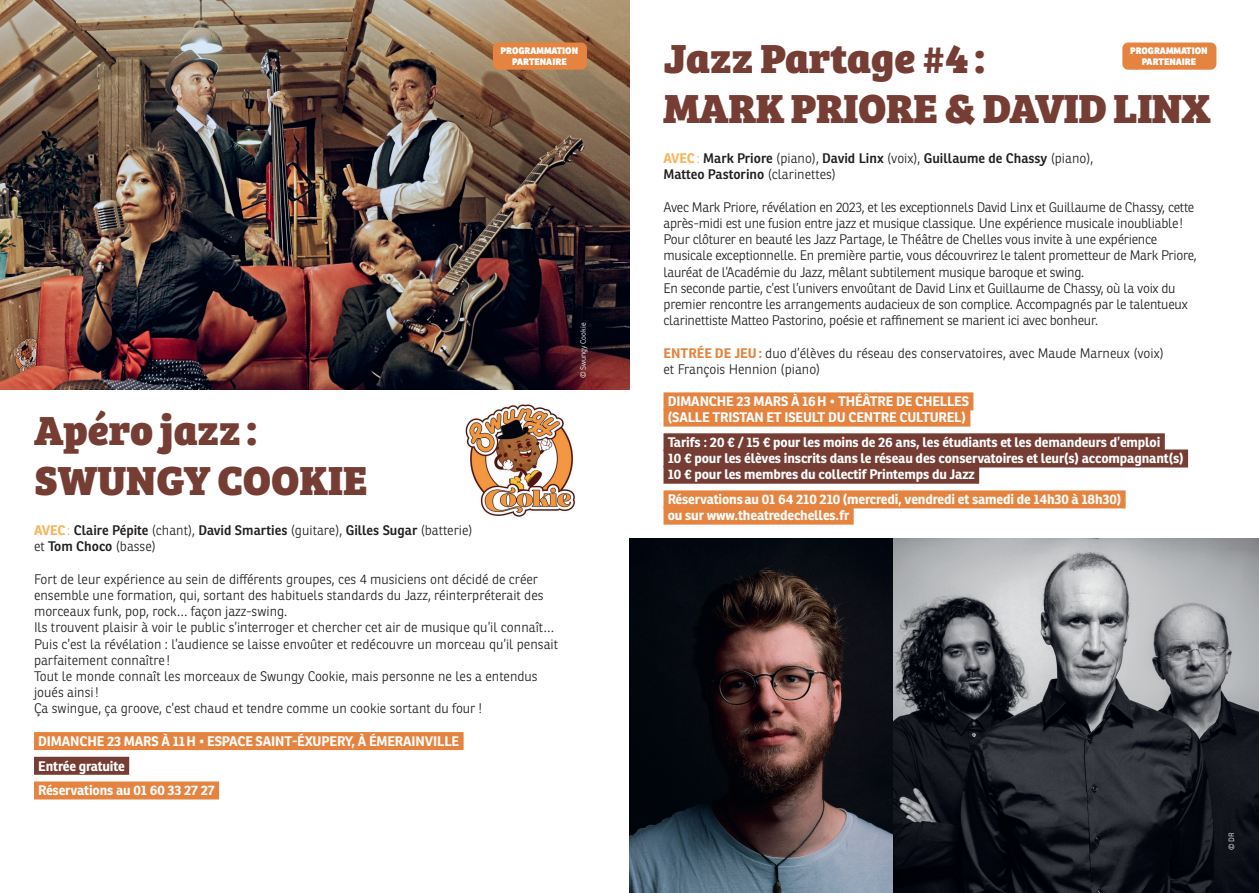
<style>
.page{position:relative;width:1259px;height:893px;background:#fff}
.page>*{position:absolute;margin:0;border:0;box-sizing:border-box;transform-origin:0 0}
.t1{font:42px/50.4px "Bree Serif Eb";color:#753d34}
.t2{font:300 13.5px/16.2px "Ronnia";letter-spacing:-.02em;color:#231f20}
.t3{font:300 13.5px/16.2px "Ronnia";color:#231f20}
.t4{font:700 13.5px/16.2px "Ronnia";letter-spacing:-.01em;color:#fff}
.t5{font:600 13.5px/16.2px "Ronnia";color:#231f20}
.t6{font:800 9.15px/10.9px "Ronnia";color:#fff;text-align:center}
.t7{font:300 7.5px "Ronnia";color:#fff}
.s1{font-weight:700;color:#f9b45a}
.s2{font-weight:300;color:#f9b45a}
.s3{font-weight:300}
.s4{font-weight:700;color:#e48440}
</style>
<div class="page">
<img style="left:0;top:0;width:629px;height:389px">
<div style="left:34px;top:732px;width:429px;height:18px;background:#e48440"></div>
<div style="left:34px;top:757px;width:95px;height:18px;background:#753d34"></div>
<div style="left:34px;top:781px;width:185px;height:18px;background:#e48440"></div>
<img style="left:629px;top:538px;width:264px;height:355px">
<img style="left:893px;top:538px;width:366px;height:355px">
<div style="left:663px;top:392px;width:310px;height:18px;background:#e48440"></div>
<div style="left:663px;top:409px;width:307px;height:18px;background:#e48440"></div>
<div style="left:663px;top:433px;width:501px;height:18px;background:#753d34"></div>
<div style="left:663px;top:449px;width:525px;height:18px;background:#753d34"></div>
<div style="left:663px;top:466px;width:316px;height:18px;background:#753d34"></div>
<div style="left:663px;top:490px;width:462px;height:18px;background:#e48440"></div>
<div style="left:663px;top:507px;width:190px;height:18px;background:#e48440"></div>
<div style="left:493px;top:43px;width:94px;height:27px;background:#e48440;border-radius:6px"></div>
<img style="left:465px;top:404px;width:111px;height:113px">
<div style="left:1122px;top:43px;width:94px;height:27px;background:#e48440;border-radius:6px"></div>
<h1 class="t1" style="left:34px;top:402px;width:335px">Apéro jazz :<br>SWUNGY COOKIE</h1>
<h1 class="t1" style="left:663px;top:30px;width:548px">Jazz Partage #4 :<br>MARK PRIORE &amp; DAVID LINX</h1>
<p class="t6" style="left:500px;top:45px;width:79px">PROGRAMMATION<br>PARTENAIRE</p>
<p class="t6" style="left:1130px;top:45px;width:79px">PROGRAMMATION<br>PARTENAIRE</p>
<p class="t7" style="left:578px;top:378px;width:57px;rotate:-90deg">© Swungy Cookie</p>
<p class="t5" style="left:663px;top:150px;width:431px"><span class="s1">AVEC</span><span class="s2">:</span> Mark Priore <span class="s3">(piano),</span> David Linx <span class="s3">(voix),</span> Guillaume de Chassy <span class="s3">(piano),<br></span>Matteo Pastorino <span class="s3">(clarinettes)</span></p>
<p class="t2" style="left:663px;top:199px;width:535px">Avec Mark Priore, révélation en 2023, et les exceptionnels David Linx et Guillaume de Chassy, cette après-midi est une fusion entre jazz et musique classique. Une expérience musicale inoubliable!<br>Pour clôturer en beauté les Jazz Partage, le Théâtre de Chelles vous invite à une expérience musicale exceptionnelle. En première partie, vous découvrirez le talent prometteur de Mark Priore, lauréat de l’Académie du Jazz, mêlant subtilement musique baroque et swing.<br>En seconde partie, c’est l’univers envoûtant de David Linx et Guillaume de Chassy, où la voix du premier rencontre les arrangements audacieux de son complice. Accompagnés par le talentueux clarinettiste Matteo Pastorino, poésie et raffinement se marient ici avec bonheur.</p>
<p class="t3" style="left:663px;top:345px;width:502px"><span class="s4">ENTRÉE DE JEU:</span> duo d’élèves du réseau des conservatoires, avec Maude Marneux (voix) et François Hennion (piano)</p>
<p class="t4" style="left:668px;top:393px;width:303px">DIMANCHE 23 MARS À 16H • THÉÂTRE DE CHELLES (SALLE TRISTAN ET ISEULT DU CENTRE CULTUREL)</p>
<p class="t4" style="left:668px;top:434px;width:517px">Tarifs : 20 € / 15 € pour les moins de 26 ans, les étudiants et les demandeurs d’emploi<br>10 € pour les élèves inscrits dans le réseau des conservatoires et leur(s) accompagnant(s)<br>10 € pour les membres du collectif Printemps du Jazz</p>
<p class="t4" style="left:668px;top:491px;width:455px">Réservationsau 01 64 210 210 (mercredi, vendredi et samedi de 14h30 à 18h30) ou sur www.theatredechelles.fr</p>
<p class="t5" style="left:34px;top:522px;width:440px"><span class="s1">AVEC</span><span class="s2">:</span> Claire Pépite <span class="s3">(chant),</span> David Smarties <span class="s3">(guitare),</span> Gilles Sugar <span class="s3">(batterie) et</span> Tom Choco <span class="s3">(basse)</span></p>
<p class="t3" style="left:34px;top:571px;width:525px">Fort de leur expérience au sein de différents groupes, ces 4 musiciens ont décidé de créer ensemble une formation, qui, sortant des habituels standards du Jazz, réinterpréterait des morceaux funk, pop, rock… façon jazz-swing.<br>Ils trouvent plaisir à voir le public s’interroger et chercher cet air de musique qu’il connaît… Puis c’est la révélation : l’audience se laisse envoûter et redécouvre un morceau qu’il pensait parfaitement connaître !<br>Tout le monde connaît les morceaux de Swungy Cookie, mais personne ne les a entendus joués ainsi !<br>Ça swingue, ça groove, c’est chaud et tendre comme un cookie sortant du four !</p>
<p class="t4" style="left:38px;top:728px;width:422px;line-height:24.8px">DIMANCHE 23 MARS À 11H • ESPACE SAINT-ÉXUPERY, À ÉMERAINVILLE<br>Entrée gratuite<br>Réservations au 01 60 33 27 27</p>
<p class="t7" style="left:1226px;top:850px;width:19px;rotate:-90deg">© DR</p>
</div>
